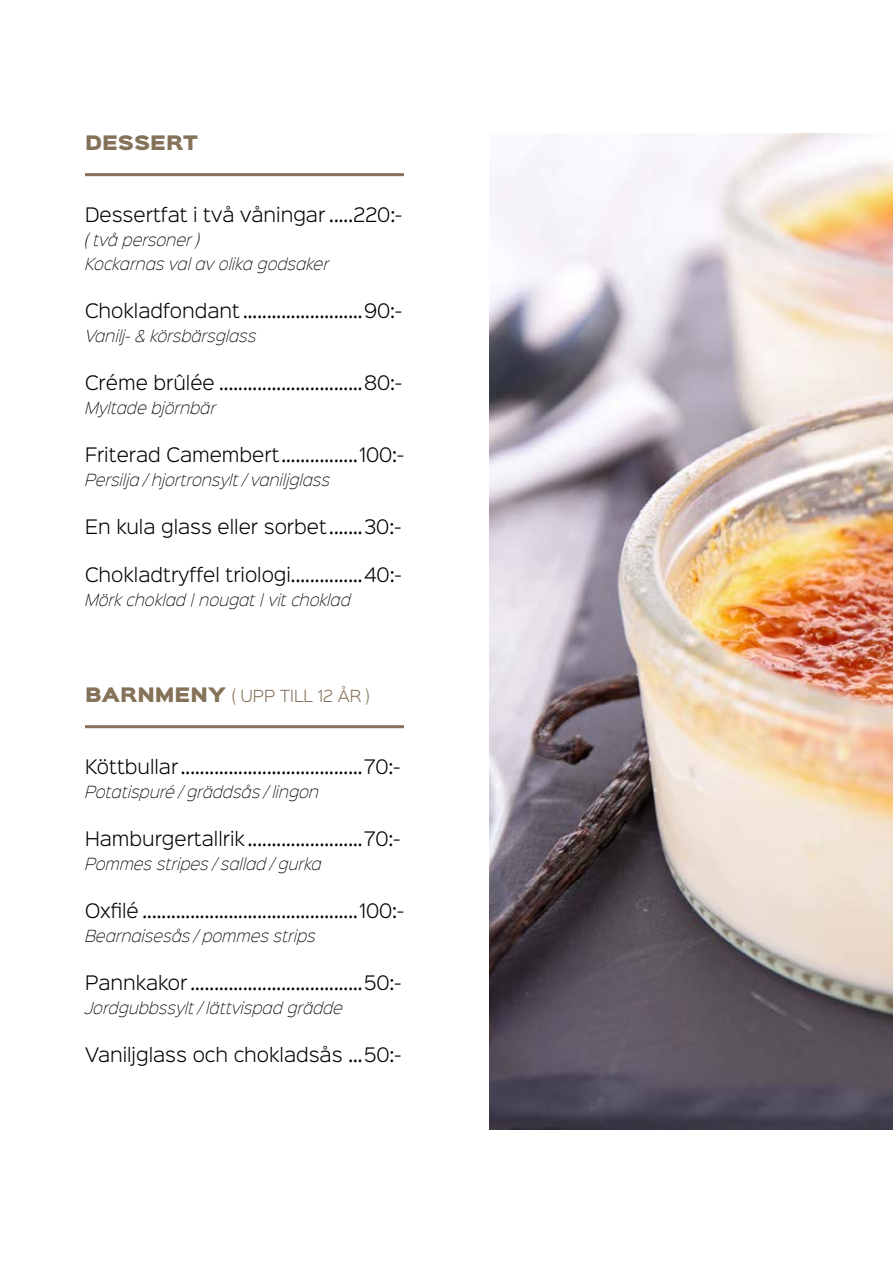
<style>
.page{position:relative;width:893px;height:1263px;background:#fff}
.page>*{position:absolute;margin:0;border:0;box-sizing:border-box;transform-origin:0 0}
.t1{font:300 18px "Sinkin Sans 300";color:#000}
.t2{font:18px "Sinkin Sans 900 X Black";color:#847259}
.t3{font:italic 15px/24px "Sinkin Sans 200 X Light";color:#000}
.t4{font:300 15px "Sinkin Sans 300";color:#847259}
.s1{font-family:"Sinkin Sans 900 X Black";font-weight:400;font-size:18px}
</style>
<div class="page">
<hr style="left:85px;top:173px;width:319px;height:3px;background:#847259">
<hr style="left:85px;top:725px;width:319px;height:3px;background:#847259">
<img style="left:489px;top:134px;width:404px;height:995px">
<p class="t2" style="left:85px;top:133px;width:114px">DESSERT</p>
<p class="t1" style="left:85px;top:200px;width:318px">Dessertfat i två våningar .....220:-</p>
<p class="t3" style="left:85px;top:227px;width:245px">( två personer )<br>Kockarnas val av olika godsaker</p>
<p class="t1" style="left:85px;top:296px;width:318px">Chokladfondant .........................90:-</p>
<p class="t3" style="left:85px;top:323px;width:173px">Vanilj- &amp; körsbärsglass</p>
<p class="t1" style="left:85px;top:368px;width:318px">Créme brûlée ..............................80:-</p>
<p class="t3" style="left:85px;top:395px;width:132px">Myltade björnbär</p>
<p class="t1" style="left:85px;top:440px;width:320px">Friterad Camembert................100:-</p>
<p class="t3" style="left:85px;top:467px;width:247px">Persilja / hjortronsylt / vaniljglass</p>
<p class="t1" style="left:85px;top:512px;width:318px">En kula glass eller sorbet .......30:-</p>
<p class="t1" style="left:85px;top:560px;width:318px">Chokladtryffel triologi...............40:-</p>
<p class="t3" style="left:85px;top:587px;width:267px">Mörk choklad | nougat | vit choklad</p>
<p class="t4" style="left:85px;top:684px;width:286px"><span class="s1">BARNMENY</span> ( UPP TILL 12 ÅR )</p>
<p class="t1" style="left:85px;top:752px;width:317px">Köttbullar ......................................70:-</p>
<p class="t3" style="left:85px;top:779px;width:235px">Potatispuré / gräddsås / lingon</p>
<p class="t1" style="left:85px;top:824px;width:317px">Hamburgertallrik ........................70:-</p>
<p class="t3" style="left:85px;top:851px;width:238px">Pommes stripes / sallad / gurka</p>
<p class="t1" style="left:85px;top:896px;width:320px">Oxfilé .............................................100:-</p>
<p class="t3" style="left:85px;top:923px;width:232px">Bearnaisesås / pommes strips</p>
<p class="t1" style="left:85px;top:968px;width:318px">Pannkakor ....................................50:-</p>
<p class="t3" style="left:85px;top:995px;width:259px">Jordgubbssylt / lättvispad grädde</p>
<p class="t1" style="left:85px;top:1040px;width:318px">Vaniljglass och chokladsås ...50:-</p>
</div>
